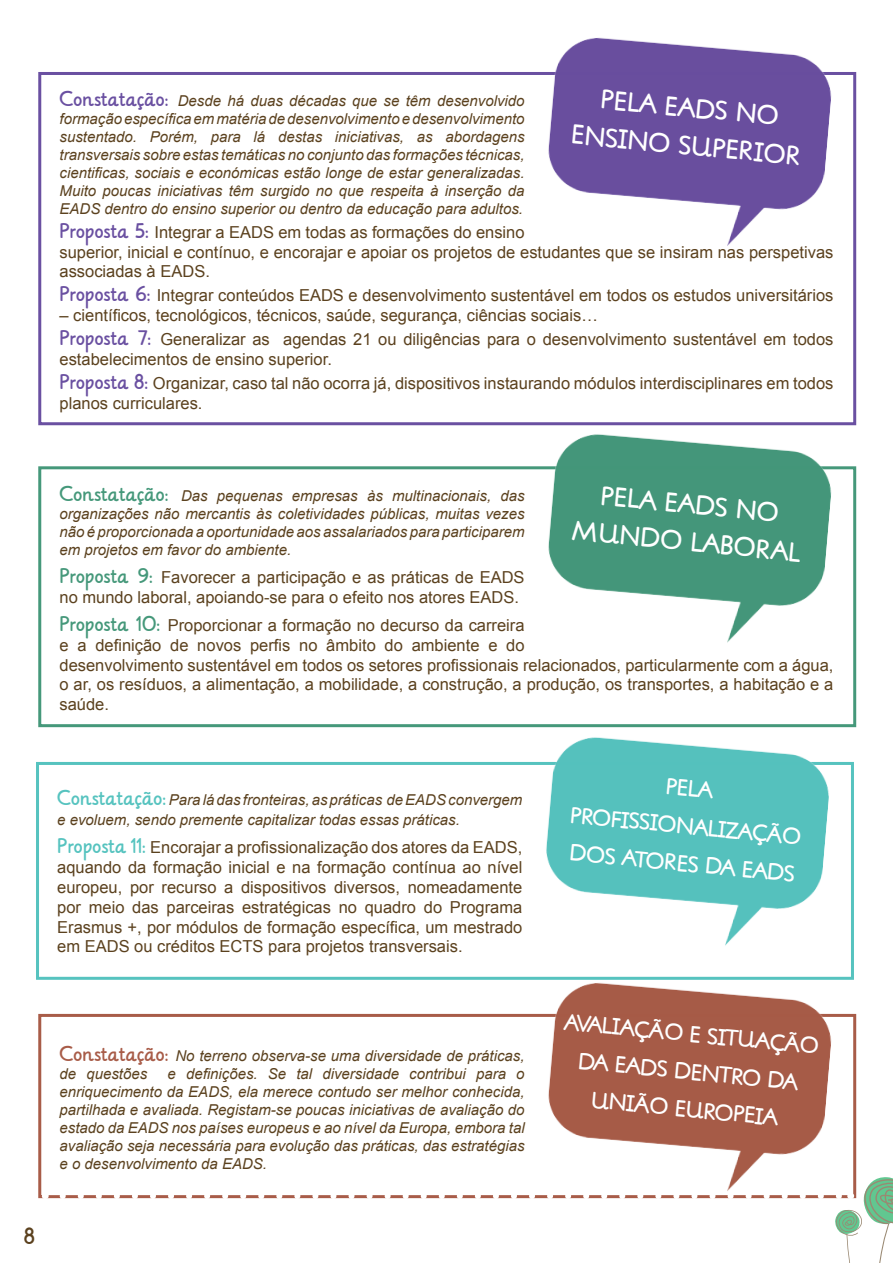
<style>
.page{position:relative;width:893px;height:1263px;background:#fff}
.page>*{position:absolute;margin:0;border:0;box-sizing:border-box;transform-origin:0 0}
.t1{font:21px/37.8px "Lilly";color:#fff;text-align:center}
.t2{font:18px/37.5px "Lilly";color:#fff;text-align:center}
.t3{font:18px "Lilly";color:#5b411e}
.t4{font:16.5px/19.8px "Arial";color:#5b411e}
.t5{font:italic 15px/18px "Arial";color:#5b411e;text-align:justify}
.s1{font-family:"Lilly";font-style:normal;font-size:16.5px;color:#6a50a1}
.s2{font-family:"Lilly";color:#6a50a1}
.s3{font-family:"Lilly";font-style:normal;font-size:16.5px;color:#45987a}
.s4{font-family:"Lilly";color:#45987a}
.s5{font-family:"Lilly";font-style:normal;font-size:16.5px;color:#56c3bf}
.s6{font-family:"Lilly";color:#56c3bf}
.s7{font-family:"Lilly";font-style:normal;font-size:16.5px;color:#a85c48}
</style>
<div class="page">
<div style="left:38px;top:466px;width:818px;height:261px;background:#fff;border:3px solid #45987a"></div>
<img style="left:525px;top:425px;width:329px;height:242px">
<div style="left:38px;top:72px;width:818px;height:353px;background:#fff;border:3px solid #6a50a1"></div>
<img style="left:525px;top:37px;width:329px;height:234px">
<div style="left:36px;top:762px;width:818px;height:218px;background:#fff;border:3px solid #56c3bf"></div>
<img style="left:522px;top:723px;width:330px;height:239px">
<div style="left:38px;top:1014px;width:818px;height:184px;background:#fff;border:3px solid #a85c48"></div>
<img style="left:525px;top:962px;width:329px;height:214px">
<svg style="left:63px;top:1176px;width:830px;height:87px"></svg>
<p class="t1" style="left:576px;top:80px;width:232px;rotate:5deg">PELA EADS NO<br>ENSINO SUPERIOR</p>
<p class="t5" style="left:60px;top:92px;width:467px"><span class="s1">Constatação:</span> Desde há duas décadas que se têm desenvolvido formação específica em matéria de desenvolvimento e desenvolvimento sustentado. Porém, para lá destas iniciativas, as abordagens transversais sobre estas temáticas no conjunto das formações técnicas, cientificas, sociais e económicas estão longe de estar generalizadas.<br>Muito poucas iniciativas têm surgido no que respeita à inserção da EADS dentro do ensino superior ou dentro da educação para adultos.</p>
<p class="t4" style="left:60px;top:222px;width:775px"><span class="s2">Proposta 5:</span> Integrar a EADS em todas as formações do ensino<br>superior, inicial e contínuo, e encorajar e apoiar os projetos de estudantes que se insiram nas perspetivas associadas à EADS.</p>
<p class="t4" style="left:60px;top:286px;width:775px"><span class="s2">Proposta 6:</span> Integrar conteúdos EADS e desenvolvimento sustentável em todos os estudos universitários</p>
<p class="t4" style="left:60px;top:306px;width:540px">– científicos, tecnológicos, técnicos, saúde, segurança, ciências sociais…</p>
<p class="t4" style="left:60px;top:330px;width:775px"><span class="s2">Proposta 7:</span> Generalizar as agendas 21 ou diligências para o desenvolvimento sustentável em todos estabelecimentos de ensino superior.</p>
<p class="t4" style="left:60px;top:374px;width:775px"><span class="s2">Proposta 8:</span> Organizar, caso tal não ocorra já, dispositivos instaurando módulos interdisciplinares em todos planos curriculares.</p>
<p class="t5" style="left:60px;top:487px;width:467px"><span class="s3">Constatação:</span> Das pequenas empresas às multinacionais, das organizações não mercantis às coletividades públicas, muitas vezes não é proporcionada a oportunidade aos assalariados para participarem em projetos em favor do ambiente.</p>
<p class="t4" style="left:60px;top:567px;width:467px"><span class="s4">Proposta 9:</span> Favorecer a participação e as práticas de EADS no mundo laboral, apoiando-se para o efeito nos atores EADS.</p>
<p class="t4" style="left:60px;top:615px;width:775px"><span class="s4">Proposta 10:</span> Proporcionar a formação no decurso da carreira<br>e a definição de novos perfis no âmbito do ambiente e do<br>desenvolvimento sustentável em todos os setores profissionais relacionados, particularmente com a água, o ar, os resíduos, a alimentação, a mobilidade, a construção, a produção, os transportes, a habitação e a saúde.</p>
<p class="t1" style="left:577px;top:476px;width:231px;rotate:5deg">PELA EADS NO<br>MUNDO LABORAL</p>
<p class="t5" style="left:57px;top:790px;width:467px;line-height:19.8px"><span class="s5">Constatação:</span> Para lá das fronteiras, as práticas de EADS convergem e evoluem, sendo premente capitalizar todas essas práticas.</p>
<p class="t4" style="left:57px;top:838px;width:467px;text-align:justify"><span class="s6">Proposta 11:</span> Encorajar a profissionalização dos atores da EADS, aquando da formação inicial e na formação contínua ao nível europeu, por recurso a dispositivos diversos, nomeadamente por meio das parceiras estratégicas no quadro do Programa Erasmus +, por módulos de formação específica, um mestrado em EADS ou créditos ECTS para projetos transversais.</p>
<p class="t3" style="left:24px;top:1221px;width:13px">8</p>
<p class="t5" style="left:60px;top:1047px;width:467px"><span class="s7">Constatação:</span> No terreno observa-se uma diversidade de práticas, de questões</p>
<p class="t5" style="left:60px;top:1065px;width:467px;text-indent:108px">e definições. Se tal diversidade contribui para o enriquecimento da EADS, ela merece contudo ser melhor conhecida, partilhada e avaliada. Registam-se poucas iniciativas de avaliação do estado da EADS nos países europeus e ao nível da Europa, embora tal avaliação seja necessária para evolução das práticas, das estratégias e o desenvolvimento da EADS.</p>
<p class="t2" style="left:575px;top:760px;width:234px;rotate:5deg">PELA<br>PROFISSIONALIZAÇÃO<br>DOS ATORES DA EADS</p>
<p class="t2" style="left:566px;top:1005px;width:257px;rotate:5deg">AVALIAÇÃO E SITUAÇÃO<br>DA EADS DENTRO DA<br>UNIÃO EUROPEIA</p>
</div>
